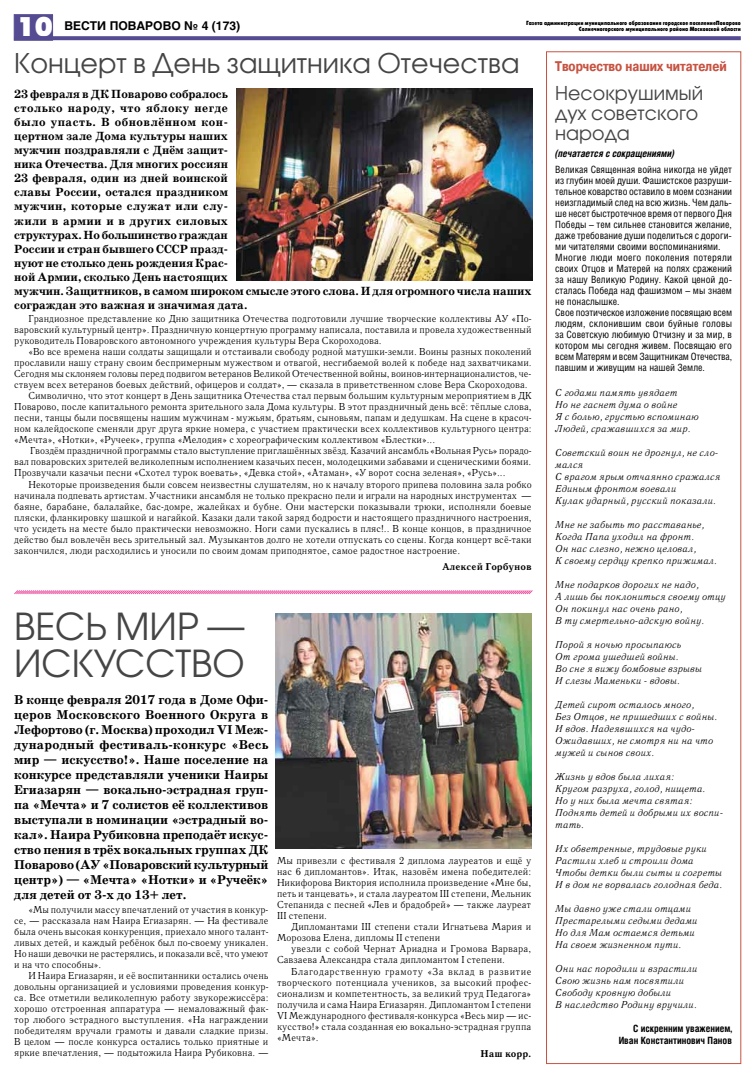
<style>
.page{position:relative;width:755px;height:1078px;background:#fff}
.page>*{position:absolute;margin:0;border:0;box-sizing:border-box;transform-origin:0 0}
.t1{font:37px/37px "Avant Garde Gothic C";color:#454545}
.t2{font:27px "Avant Garde Gothic C";color:#454545}
.t3{font:27px "Futuris XC";color:#fff}
.t4{font:19px/20px "Avant Garde Gothic C";color:#454545}
.t5{font:700 14px "Pragmatica Cond C";color:#c75342}
.t6{font:700 13px/15px "School Book C";color:#000;text-align:justify}
.t7{font:700 12px/14px "School Book C";color:#000}
.t8{font:700 12px "Helios";color:#000}
.t9{font:10px/11px "Quant Antiqua C";color:#000;text-align:justify}
.t10{font:italic 10px/12px "Quant Antiqua C";color:#000}
.t11{font:10px/11px "Helios Cond";color:#000}
.t12{font:700 10px/12px "Helios Cond";color:#000;text-align:right}
.t13{font:italic 700 10px "Helios Cond";color:#000}
.t14{font:700 10px "Quant Antiqua C";color:#000}
.t15{font:700 6px "Futuris X Cond C";color:#000}
</style>
<div class="page">
<div style="left:14px;top:14px;width:39px;height:27px;background:#544b92;border:1px solid #544b92"></div>
<svg style="left:14px;top:36px;width:726px;height:4px;fill:#544b92"></svg>
<div style="left:546px;top:51px;width:194px;height:1012px;border:1px solid #c75342"></div>
<img style="left:236px;top:89px;width:296px;height:191px">
<svg style="left:14px;top:590px;width:519px;height:5px"></svg>
<img style="left:276px;top:613px;width:255px;height:235px">
<h2 class="t3" style="left:17px;top:12px;width:38px">10</h2>
<p class="t15" style="left:525px;top:20px;width:216px">Газета администрации муниципального образования городское поселениеПоварово</p>
<p class="t8" style="left:64px;top:18px;width:177px">ВЕСТИ ПОВАРОВО № 4 (173)</p>
<p class="t15" style="left:578px;top:26px;width:163px">Солнечногорского муниципального района Московской области</p>
<h2 class="t2" style="left:14px;top:47px;width:506px">Концерт в День защитника Отечества</h2>
<p class="t7" style="left:14px;top:88px;width:518px">23 февраля в ДК Поварово собралось<br>столько народу, что яблоку негде<br>было упасть. В обновлённом кон-<br>цертном зале Дома культуры наших<br>мужчин поздравляли с Днём защит-<br>ника Отечества. Для многих россиян<br>23 февраля, один из дней воинской<br>славы России, остался праздником<br>мужчин, которые служат или слу-<br>жили в армии и в других силовых<br>структурах. Но большинство граждан<br>России и стран бывшего СССР празд-<br>нуют не столько день рождения Крас-<br>ной Армии, сколько День настоящих<br>мужчин. Защитников, в самом широком смысле этого слова. И для огромного числа наших сограждан это важная и значимая дата.</p>
<p class="t9" style="left:14px;top:313px;width:518px;text-indent:14px">Грандиозное представление ко Дню защитника Отечества подготовили лучшие творческие коллективы АУ «По&shy;варовский культурный центр». Праздничную концертную программу написала, поставила и провела художественный руководитель Поваровского автономного учреждения культуры Вера Скороходова.</p>
<p class="t9" style="left:28px;top:346px;width:504px">«Во все времена наши солдаты защищали и отстаивали свободу родной матушки-земли. Воины разных поколений</p>
<p class="t9" style="left:14px;top:357px;width:518px">прославили нашу страну своим беспримерным мужеством и отвагой, несгибаемой волей к победе над захватчиками.</p>
<p class="t9" style="left:14px;top:368px;width:518px">Сегодня мы склоняем головы перед подвигом ветеранов Великой Отечественной войны, воинов-интернационалистов, че-</p>
<p class="t9" style="left:14px;top:379px;width:514px">ствуем всех ветеранов боевых действий, офицеров и солдат», — сказала в приветственном слове Вера Скороходова.</p>
<p class="t9" style="left:28px;top:390px;width:504px">Символично, что этот концерт в День защитника Отечества стал первым большим культурным мероприятием в ДК</p>
<p class="t9" style="left:14px;top:401px;width:518px">Поварово, после капитального ремонта зрительного зала Дома культуры. В этот праздничный день всё: тёплые слова,</p>
<p class="t9" style="left:14px;top:412px;width:518px">песни, танцы были посвящены нашим мужчинам - мужьям, братьям, сыновьям, папам и дедушкам. На сцене в красоч-</p>
<p class="t9" style="left:14px;top:423px;width:518px">ном калейдоскопе сменяли друг друга яркие номера, с участием практически всех коллективов культурного центра:</p>
<p class="t9" style="left:14px;top:434px;width:422px">«Мечта», «Нотки», «Ручеек», группа «Мелодия» с хореографическим коллективом «Блестки»...</p>
<p class="t9" style="left:30px;top:445px;width:503px">Гвоздём праздничной программы стало выступление приглашённых звёзд. Казачий ансамбль «Вольная Русь» порадо-</p>
<p class="t9" style="left:14px;top:456px;width:518px">вал поваровских зрителей великолепным исполнением казачьих песен, молодецкими забавами и сценическими боями.</p>
<p class="t9" style="left:14px;top:467px;width:492px">Прозвучали казачьи песни «Схотел турок воевать», «Девка стой», «Атаман», «У ворот сосна зеленая», «Русь»...</p>
<p class="t9" style="left:28px;top:478px;width:504px">Некоторые произведения были совсем неизвестны слушателям, но к началу второго припева половина зала робко</p>
<p class="t9" style="left:14px;top:489px;width:518px">начинала подпевать артистам. Участники ансамбля не только прекрасно пели и играли на народных инструментах —</p>
<p class="t9" style="left:14px;top:500px;width:518px">баяне, барабане, балалайке, бас-домре, жалейках и бубне. Они мастерски показывали трюки, исполняли боевые</p>
<p class="t9" style="left:14px;top:511px;width:518px">пляски, фланкировку шашкой и нагайкой. Казаки дали такой заряд бодрости и настоящего праздничного настроения,</p>
<p class="t9" style="left:14px;top:522px;width:518px">что усидеть на месте было практически невозможно. Ноги сами пускались в пляс!.. В конце концов, в праздничное</p>
<p class="t9" style="left:14px;top:533px;width:518px">действо был вовлечён весь зрительный зал. Музыкантов долго не хотели отпускать со сцены. Когда концерт всё-таки</p>
<p class="t9" style="left:14px;top:544px;width:447px">закончился, люди расходились и уносили по своим домам приподнятое, самое радостное настроение.</p>
<p class="t14" style="left:442px;top:561px;width:91px">Алексей Горбунов</p>
<h3 class="t5" style="left:555px;top:59px;width:173px">Творчество наших читателей</h3>
<h3 class="t4" style="left:555px;top:83px;width:149px">Несокрушимый дух советского народа</h3>
<p class="t13" style="left:555px;top:147px;width:121px">(печатается с сокращениями)</p>
<p class="t11" style="left:555px;top:164px;width:178px">Великая Священная война никогда не уйдет из глубин моей души. Фашистское разруши&shy;тельное коварство оставило в моем сознании неизгладимый след на всю жизнь. Чем даль&shy;ше несет быстротечное время от первого Дня Победы – тем сильнее становится желание, даже требование души поделиться с дороги&shy;ми читателями своими воспоминаниями.<br>Многие люди моего поколения потеряли своих Отцов и Матерей на полях сражений за нашу Великую Родину. Какой ценой до&shy;сталась Победа над фашизмом – мы знаем не понаслышке.<br>Свое поэтическое изложение посвящаю всем людям, склонившим свои буйные головы за Советскую любимую Отчизну и за мир, в котором мы сегодня живем. Посвящаю его всем Матерям и всем Защитникам Отечества, павшим и живущим на нашей Земле.</p>
<p class="t10" style="left:555px;top:386px;width:145px">С годами память увядает<br>Но не гаснет дума о войне<br>Я с болью, грустью вспоминаю<br>Людей, сражавшихся за мир.</p>
<p class="t10" style="left:555px;top:446px;width:167px">Советский воин не дрогнул, не сло&shy;мался<br>С врагом ярым отчаянно сражался<br>Единым фронтом воевали<br>Кулак ударный, русский показали.</p>
<p class="t10" style="left:555px;top:518px;width:163px">Мне не забыть то расставанье,<br>Когда Папа уходил на фронт.<br>Он нас слезно, нежно целовал,<br>К своему сердцу крепко прижимал.</p>
<p class="t10" style="left:555px;top:578px;width:172px">Мне подарков дорогих не надо,<br>А лишь бы поклониться своему отцу<br>Он покинул нас очень рано,<br>В ту смертельно-адскую войну.</p>
<p class="t10" style="left:555px;top:638px;width:148px">Порой я ночью просыпаюсь<br>От грома ушедшей войны.<br>Во сне я вижу бомбовые взрывы<br>И слезы Маменьки - вдовы.</p>
<p class="t10" style="left:555px;top:698px;width:163px">Детей сирот осталось много,<br>Без Отцов, не пришедших с войны.<br>И вдов. Надеявшихся на чудо-<br>Ожидавших, не смотря ни на что мужей и сынов своих.</p>
<p class="t10" style="left:555px;top:770px;width:169px">Жизнь у вдов была лихая:<br>Кругом разруха, голод, нищета.<br>Но у них была мечта святая:<br>Поднять детей и добрыми их воспи&shy;тать.</p>
<p class="t10" style="left:555px;top:842px;width:168px">Их обветренные, трудовые руки<br>Растили хлеб и строили дома<br>Чтобы детки были сыты и согреты<br>И в дом не ворвалась голодная беда.</p>
<p class="t10" style="left:555px;top:902px;width:144px">Мы давно уже стали отцами<br>Престарелыми седыми дедами<br>Но для Мам остаемся детьми<br>На своем жизненном пути.</p>
<p class="t10" style="left:555px;top:962px;width:144px">Они нас породили и взрастили<br>Свою жизнь нам посвятили<br>Свободу кровную добыли<br>В наследство Родину вручили.</p>
<p class="t12" style="left:618px;top:1021px;width:115px">С искренним уважением,<br>Иван Константинович Панов</p>
<h1 class="t1" style="left:14px;top:608px;width:232px">ВЕСЬ МИР —<br>ИСКУССТВО</h1>
<p class="t6" style="left:14px;top:692px;width:256px">В конце февраля 2017 года в Доме Офи&shy;церов Московского Военного Округа в Лефортово (г. Москва) проходил VI Меж&shy;дународный фестиваль-конкурс «Весь мир — искусство!». Наше поселение на конкурсе представляли ученики Наиры Егиазарян — вокально-эстрадная груп&shy;па «Мечта» и 7 солистов её коллективов выступали в номинации «эстрадный во&shy;кал». Наира Рубиковна преподаёт искус&shy;ство пения в трёх вокальных группах ДК Поварово (АУ «Поваровский культурный центр») — «Мечта» «Нотки» и «Ручеёк» для детей от 3-х до 13+ лет.</p>
<p class="t9" style="left:14px;top:903px;width:256px;text-indent:14px">«Мы получили массу впечатлений от участия в конкур&shy;се, — рассказала нам Наира Егиазарян. — На фестивале была очень высокая конкуренция, приехало много талант&shy;ливых детей, и каждый ребёнок был по-своему уникален.<br>Но наши девочки не растерялись, и показали всё, что умеют и на что способны».</p>
<p class="t9" style="left:14px;top:969px;width:256px;text-indent:14px">И Наира Егиазарян, и её воспитанники остались очень довольны организацией и условиями проведения конкур&shy;са. Все отметили великолепную работу звукорежиссёра: хорошо отстроенная аппаратура — немаловажный фак&shy;тор любого эстрадного выступления. «На награждении победителям вручали грамоты и давали сладкие призы.<br>В целом — после конкурса остались только приятные и яркие впечатления, — подытожила Наира Рубиковна. —</p>
<p class="t9" style="left:277px;top:855px;width:255px">Мы привезли с фестиваля 2 диплома лауреатов и ещё у нас 6 дипломантов». Итак, назовём имена победителей:<br>Никифорова Виктория исполнила произведение «Мне бы, петь и танцевать», и стала лауреатом III степени, Мельник Степанида с песней «Лев и брадобрей» — также лауреат III степени.</p>
<p class="t9" style="left:277px;top:921px;width:255px;text-indent:14px">Дипломантами III степени стали Игнатьева Мария и<br>Морозова Елена, дипломы II степени</p>
<p class="t9" style="left:277px;top:943px;width:255px;text-indent:14px">увезли с собой Чернат Ариадна и Громова Варвара,<br>Савзаева Александра стала дипломантом I степени.</p>
<p class="t9" style="left:277px;top:965px;width:256px;text-indent:14px">Благодарственную грамоту «За вклад в развитие творческого потенциала учеников, за высокий профес&shy;сионализм и компетентность, за великий труд Педагога» получила и сама Наира Егиазарян. Дипломантом I степени VI Международного фестиваля-конкурса «Весь мир — ис&shy;кусство!» стала созданная ею вокально-эстрадная группа «Мечта».</p>
<p class="t14" style="left:480px;top:1048px;width:52px">Наш корр.</p>
</div>
